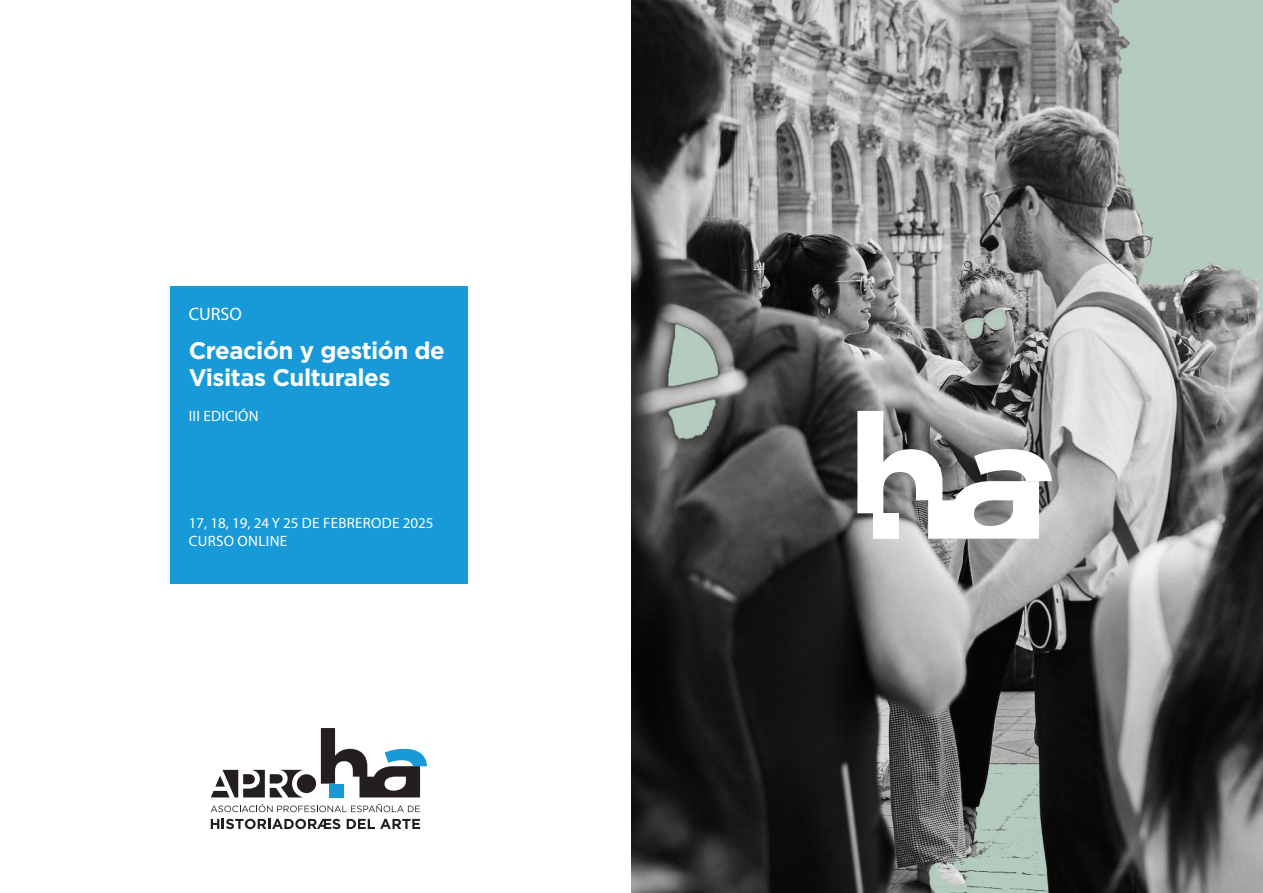
<style>
.page{position:relative;width:1263px;height:893px;background:#fff}
.page>*{position:absolute;margin:0;border:0;box-sizing:border-box;transform-origin:0 0}
.t1{font:700 24px/27px "Gotham";letter-spacing:-.02em;color:#fff}
.t2{font:18px "Myriad Pro";color:#fff}
.t3{font:15px "Myriad Pro";letter-spacing:.02em;color:#fff}
</style>
<div class="page">
<div style="left:170px;top:286px;width:298px;height:298px;background:#179ad7"></div>
<svg style="left:211px;top:770px;width:92px;height:27px"></svg>
<div style="left:297px;top:774px;width:19px;height:19px;background:#231f20;border-radius:50%"></div>
<svg style="left:321px;top:728px;width:106px;height:69px"></svg>
<svg style="left:211px;top:804px;width:209px;height:8px"></svg>
<svg style="left:347px;top:819px;width:73px;height:10px"></svg>
<svg style="left:211px;top:819px;width:129px;height:10px"></svg>
<img style="left:631px;top:0;width:632px;height:893px">
<svg style="left:857px;top:411px;width:195px;height:128px"></svg>
<p class="t2" style="left:189px;top:302px;width:55px">CURSO</p>
<p class="t1" style="left:189px;top:337px;width:258px">Creación y gestión de<br>Visitas Culturales</p>
<p class="t3" style="left:189px;top:407px;width:72px">III EDICIÓN</p>
<p class="t3" style="left:189px;top:514px;width:246px">17, 18, 19, 24 Y 25 DE FEBRERODE 2025</p>
<p class="t3" style="left:189px;top:532px;width:100px">CURSO ONLINE</p>
</div>
